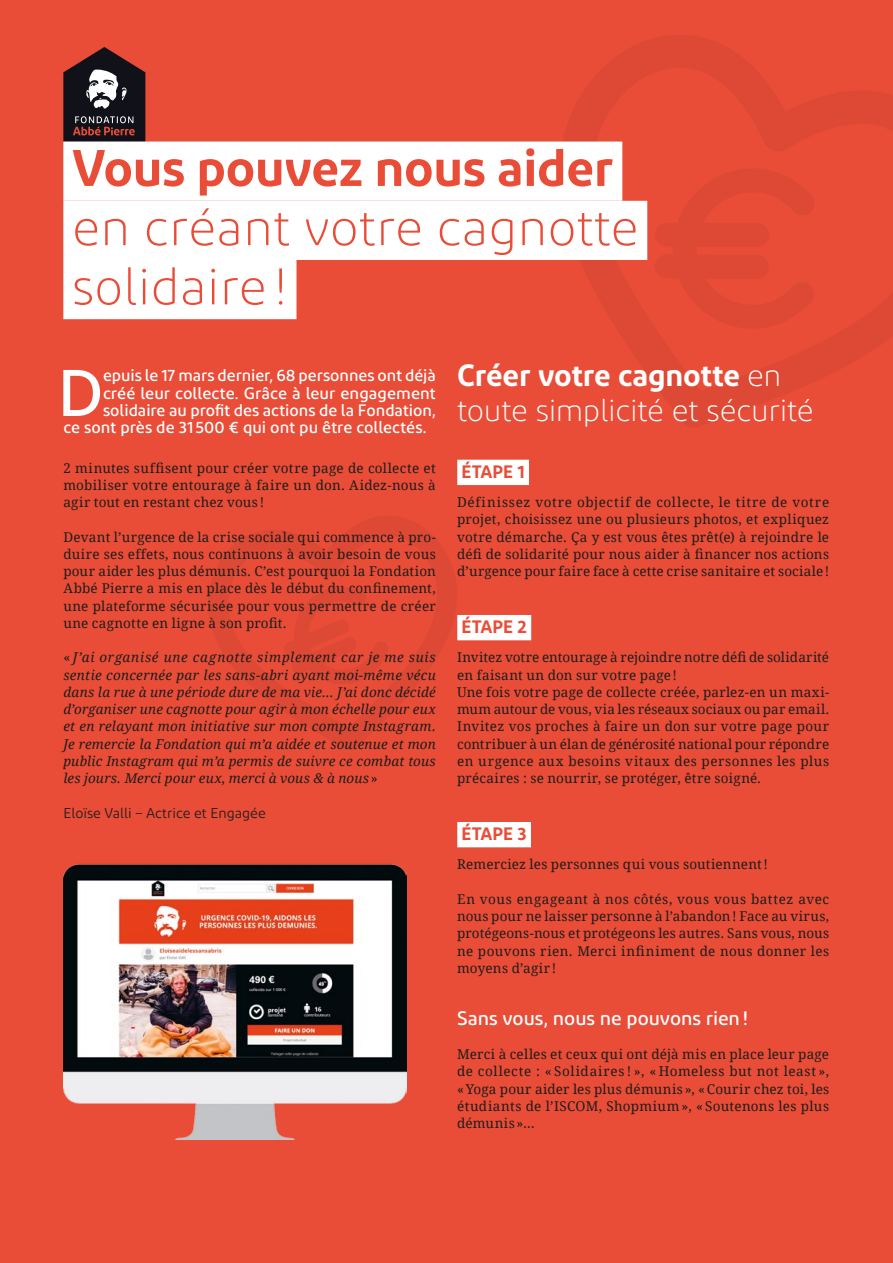
<style>
.page{position:relative;width:893px;height:1263px;background:#e94d38}
.page>*{position:absolute;margin:0;border:0;box-sizing:border-box;transform-origin:0 0}
.TEXTE_DIODRUM_FER{font:500 65.85px "Diodrum";color:#fff}
.t1{font:300 51.3px "Diodrum";color:#e94d38}
.t2{font:600 51.3px "Diodrum";letter-spacing:-.005em;color:#e94d38}
.TITRE_ARTICLE_COUR{font:300 30.75px/34.5px "Diodrum";letter-spacing:-.01em;color:#fff}
.TEXTE_DIODRUM_FER-2{font:500 19.5px "Diodrum";letter-spacing:-.005em;color:#fff}
.TITRE_BREVE_COLONN{font:600 18px "Diodrum";letter-spacing:-.005em;color:#e94d38}
.TEXTE_DIODRUM_FER-3{font:500 16.5px "Diodrum";color:#fff}
.TEXTE_DIODRUM{font:14.25px "Diodrum";color:#1d1d1b}
.TEXTE{font:13.5px/17.2px "Droid Serif";letter-spacing:.02em;color:#1d1d1b;text-align:justify}
.TEXTE-2{font:italic 13.5px/17.2px "Droid Serif";letter-spacing:.01em;color:#1d1d1b;text-align:justify}
.s1{font-style:normal}
.s2{font-weight:600}
</style>
<div class="page">
<svg style="left:539px;top:35px;width:354px;height:392px"></svg>
<svg style="left:652px;top:166px;width:169px;height:166px"></svg>
<svg style="left:209px;top:516px;width:249px;height:234px"></svg>
<svg style="left:282px;top:584px;width:105px;height:102px"></svg>
<svg style="left:63px;top:47px;width:82px;height:95px;background:#513839"></svg>
<div style="left:63px;top:142px;width:559px;height:59px;background:#fff"></div>
<div style="left:63px;top:201px;width:584px;height:59px;background:#fff"></div>
<div style="left:63px;top:260px;width:233px;height:59px;background:#fff"></div>
<div style="left:457px;top:460px;width:72px;height:25px;background:#fff"></div>
<div style="left:457px;top:615px;width:74px;height:25px;background:#fff"></div>
<div style="left:457px;top:822px;width:74px;height:25px;background:#fff"></div>
<img style="left:63px;top:863px;width:343px;height:277px">
<p class="t2" style="left:72px;top:135px;width:543px">Vous pouvez nous aider</p>
<p class="t1" style="left:72px;top:197px;width:568px">en créant votre cagnotte</p>
<p class="t1" style="left:72px;top:256px;width:217px">solidaire!</p>
<p class="TEXTE_DIODRUM_FER" style="left:58px;top:352px;width:47px">D</p>
<p class="TEXTE_DIODRUM_FER-3" style="left:103px;top:365px;width:334px">epuis le 17 mars dernier, 68 personnes ont déjà</p>
<p class="TEXTE_DIODRUM_FER-3" style="left:103px;top:383px;width:334px">créé leur collecte. Grâce à leur engagement</p>
<p class="TEXTE_DIODRUM_FER-3" style="left:103px;top:400px;width:334px">solidaire au profit des actions de la Fondation,</p>
<p class="TEXTE_DIODRUM_FER-3" style="left:63px;top:417px;width:365px">ce sont près de 31500 € qui ont pu être collectés.</p>
<p class="TEXTE" style="left:63px;top:459px;width:374px">2 minutes suffisent pour créer votre page de collecte et mobiliser votre entourage à faire un don. Aidez-nous à agir tout en restant chez vous!</p>
<p class="TEXTE" style="left:63px;top:528px;width:374px">Devant l’urgence de la crise sociale qui commence à pro&shy;duire ses effets, nous continuons à avoir besoin de vous pour aider les plus démunis. C’est pourquoi la Fondation Abbé Pierre a mis en place dès le début du confinement, une plateforme sécurisée pour vous permettre de créer une cagnotte en ligne à son profit.</p>
<p class="TEXTE-2" style="left:63px;top:649px;width:374px"><span class="s1">«</span> J’ai organisé une cagnotte simplement car je me suis sentie concernée par les sans-abri ayant moi-même vécu dans la rue à une période dure de ma vie… J’ai donc décidé d’organiser une cagnotte pour agir à mon échelle pour eux et en relayant mon initiative sur mon compte Instagram.<br>Je remercie la Fondation qui m’a aidée et soutenue et mon public Instagram qui m’a permis de suivre ce combat tous les jours. Merci pour eux, merci à vous &amp; à nous<span class="s1">»</span></p>
<p class="TEXTE_DIODRUM" style="left:63px;top:804px;width:204px">Eloïse Valli – Actrice et Engagée</p>
<p class="TITRE_ARTICLE_COUR" style="left:457px;top:358px;width:358px"><span class="s2">Créer votre cagnotte</span> en toute simplicité et sécurité</p>
<p class="TITRE_BREVE_COLONN" style="left:462px;top:460px;width:65px">ÉTAPE 1</p>
<p class="TEXTE" style="left:457px;top:494px;width:374px">Définissez votre objectif de collecte, le titre de votre projet, choisissez une ou plusieurs photos, et expliquez votre démarche. Ça y est vous êtes prêt(e) à rejoindre le défi de solidarité pour nous aider à financer nos actions d’urgence pour faire face à cette crise sanitaire et sociale!</p>
<p class="TITRE_BREVE_COLONN" style="left:462px;top:615px;width:67px">ÉTAPE 2</p>
<p class="TEXTE" style="left:457px;top:649px;width:374px">Invitez votre entourage à rejoindre notre défi de solidarité en faisant un don sur votre page!</p>
<p class="TEXTE" style="left:457px;top:684px;width:374px">Une fois votre page de collecte créée, parlez-en un maxi&shy;mum autour de vous, via les réseaux sociaux ou par email.<br>Invitez vos proches à faire un don sur votre page pour contribuer à un élan de générosité national pour répondre en urgence aux besoins vitaux des personnes les plus précaires : se nourrir, se protéger, être soigné.</p>
<p class="TITRE_BREVE_COLONN" style="left:462px;top:822px;width:67px">ÉTAPE 3</p>
<p class="TEXTE" style="left:457px;top:856px;width:312px">Remerciez les personnes qui vous soutiennent!</p>
<p class="TEXTE" style="left:457px;top:891px;width:374px">En vous engageant à nos côtés, vous vous battez avec nous pour ne laisser personne à l’abandon! Face au virus, protégeons-nous et protégeons les autres. Sans vous, nous ne pouvons rien. Merci infiniment de nous donner les moyens d’agir!</p>
<p class="TEXTE_DIODRUM_FER-2" style="left:457px;top:1006px;width:293px">Sans vous, nous ne pouvons rien!</p>
<p class="TEXTE" style="left:457px;top:1046px;width:374px">Merci à celles et ceux qui ont déjà mis en place leur page de collecte : « Solidaires ! », « Homeless but not least », «Yoga pour aider les plus démunis», «Courir chez toi, les étudiants de l’ISCOM, Shopmium», « Soutenons les plus démunis»…</p>
</div>
